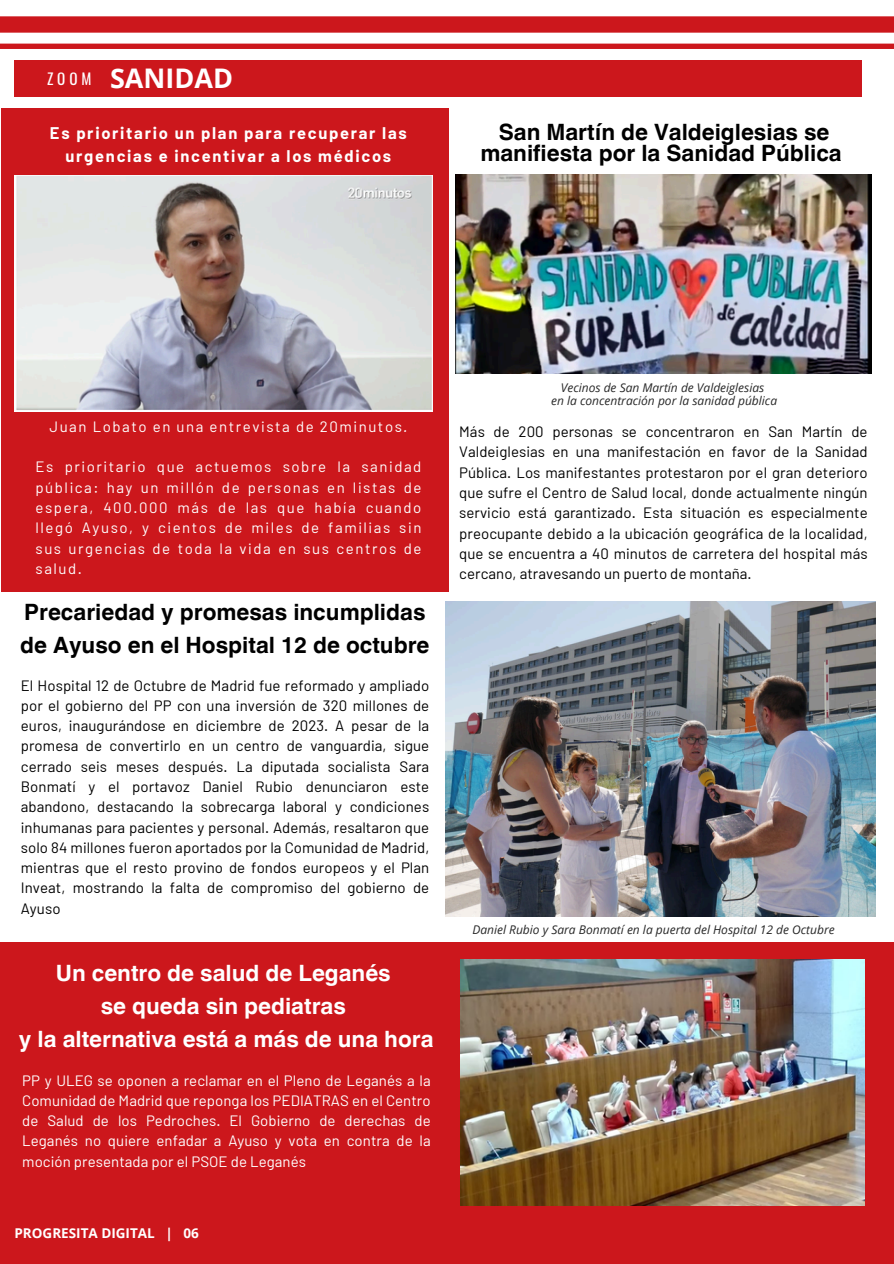
<style>
.page{position:relative;width:894px;height:1264px;background:#fff}
.page>*{position:absolute;margin:0;border:0;box-sizing:border-box;transform-origin:0 0}
.t1{font:700 27px "Open Sans";color:#fff}
.t2{font:700 22.5px/20.2px "Helvetica World";color:#000;text-align:center}
.t3{font:700 22.5px/32.7px "Helvetica World";color:#fff;text-align:center}
.t4{font:700 16.5px/22.5px "Barlow";letter-spacing:.105em;color:#fff;text-align:center}
.t5{font:15.15px "Oswald";color:#fff}
.t6{font:15px/20.2px "Barlow";letter-spacing:.005em;color:#000;text-align:justify}
.t7{font:15px/20.2px "Barlow";letter-spacing:.105em;color:#fff;text-align:justify}
.t8{font:700 13.5px "Open Sans";color:#fff}
.t9{font:italic 12px "Open Sans";color:#282828}
.s1{font-style:italic}
</style>
<div class="page">
<svg style="left:0;top:16px;width:893px;height:33px"></svg>
<div style="left:14px;top:60px;width:848px;height:37px;background:#cc171c"></div>
<div style="left:0;top:942px;width:893px;height:321px;background:#cc171c"></div>
<img style="left:460px;top:959px;width:404px;height:245px">
<div style="left:2px;top:108px;width:447px;height:483px;background:#cc171c"></div>
<img style="left:14px;top:176px;width:418px;height:235px">
<img style="left:455px;top:175px;width:416px;height:199px">
<img style="left:445px;top:601px;width:430px;height:315px">
<h1 class="t5" style="left:47px;top:67px;width:46px">ZOOM</h1>
<h4 class="t1" style="left:110px;top:59px;width:124px">SANIDAD</h4>
<p class="t4" style="left:50px;top:121px;width:358px">Es prioritario un plan para recuperar las urgencias e incentivar a los médicos</p>
<p class="t2" style="left:480px;top:120px;width:363px">San Martín de Valdeiglesias se manifiesta por la Sanidad Pública</p>
<h2 class="t7" style="left:49px;top:416px;width:359px">Juan Lobato en una entrevista de 20minutos<span class="s1">.</span></h2>
<p class="t7" style="left:36px;top:456px;width:387px">Es prioritario que actuemos sobre la sanidad pública: hay un millón de personas en listas de espera, 400.000 más de las que había cuando llegó Ayuso, y cientos de miles de familias sin sus urgencias de toda la vida en sus centros de salud.</p>
<p class="t2" style="left:20px;top:593px;width:410px;line-height:32.7px;text-align:left">Precariedad y promesas incumplidas de Ayuso en el Hospital 12 de octubre</p>
<h5 class="t6" style="left:21px;top:674px;width:410px">El Hospital 12 de Octubre de Madrid fue reformado y ampliado por el gobierno del PP con una inversión de 320 millones de euros, inaugurándose en diciembre de 2023. A pesar de la promesa de convertirlo en un centro de vanguardia, sigue cerrado seis meses después. La diputada socialista Sara Bonmatí y el portavoz Daniel Rubio denunciaron este abandono, destacando la sobrecarga laboral y condiciones inhumanas para pacientes y personal. Además, resaltaron que solo 84 millones fueron aportados por la Comunidad de Madrid, mientras que el resto provino de fondos europeos y el Plan Inveat, mostrando la falta de compromiso del gobierno de Ayuso</h5>
<h5 class="t3" style="left:19px;top:954px;width:416px">Un centro de salud de Leganés<br>se queda sin pediatras<br>y la alternativa está a más de una hora</h5>
<h5 class="t7" style="left:22px;top:1069px;width:410px">PP y ULEG se oponen a reclamar en el Pleno de Leganés a la Comunidad de Madrid que reponga los PEDIATRAS en el Centro de Salud de los Pedroches. El Gobierno de derechas de Leganés no quiere enfadar a Ayuso y vota en contra de la moción presentada por el PSOE de Leganés</h5>
<h3 class="t8" style="left:14px;top:1223px;width:186px">PROGRESITA DIGITAL | 06</h3>
<h5 class="t9" style="left:560px;top:379px;width:205px">Vecinos de San Martín de Valdeiglesias</h5>
<h2 class="t9" style="left:551px;top:392px;width:227px">en la concentración por la sanidad pública</h2>
<p class="t6" style="left:459px;top:421px;width:410px">Más de 200 personas se concentraron en San Martín de Valdeiglesias en una manifestación en favor de la Sanidad Pública. Los manifestantes protestaron por el gran deterioro que sufre el Centro de Salud local, donde actualmente ningún servicio está garantizado. Esta situación es especialmente preocupante debido a la ubicación geográfica de la localidad, que se encuentra a 40 minutos de carretera del hospital más cercano, atravesando un puerto de montaña.</p>
<p class="t9" style="left:472px;top:920px;width:364px">Daniel Rubio y Sara Bonmatí en la puerta del Hospital 12 de Octubre</p>
</div>
